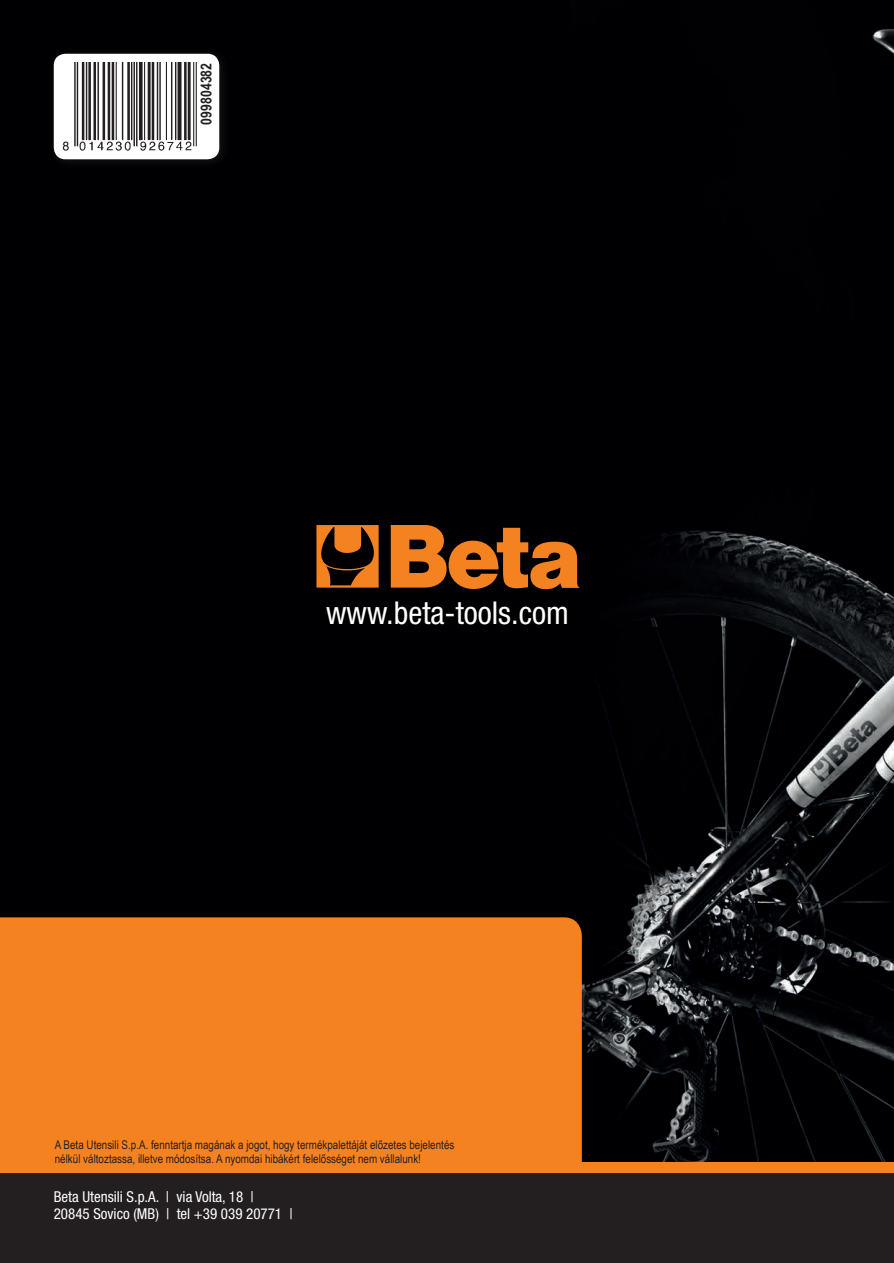
<style>
.page{position:relative;width:894px;height:1263px;background:#fff}
.page>*{position:absolute;margin:0;border:0;box-sizing:border-box;transform-origin:0 0}
.t1{font:condensed 31.5px "Helvetica Neue LT Std";color:#fff}
.t2{font:condensed 15px "Helvetica Neue LT Std";color:#fff}
.t3{font:700 15px "Arial Beta Narrow";color:#231f20}
.t4{font:12px "Arial Beta Narrow";color:#231f20}
</style>
<div class="page">
<div style="left:0;top:0;width:893px;height:1162px;background:#000002"></div>
<div style="left:0;top:1172px;width:893px;height:91px;background:#231f20"></div>
<div style="left:46px;top:46px;width:184px;height:124px;background:#231f20;opacity:.75"></div>
<div style="left:54px;top:54px;width:165px;height:105px;background:#fff;border-radius:12px"></div>
<img style="left:62px;top:63px;width:135px;height:87px">
<div style="left:0;top:1162px;width:893px;height:10px;background:#f58220"></div>
<svg style="left:316px;top:525px;width:62px;height:62px"></svg>
<svg style="left:391px;top:525px;width:188px;height:64px"></svg>
<div style="left:0;top:917px;width:581px;height:245px;background:#f58220"></div>
<p class="t3" style="left:195px;top:124px;width:63px;rotate:-90deg">099804382</p>
<p class="t1" style="left:326px;top:594px;width:244px">www.beta-tools.com</p>
<p class="t4" style="left:55px;top:1136px;width:401px">A Beta Utensili S.p.A. fenntartja magának a jogot, hogy termékpalettáját előzetes bejelentés</p>
<p class="t4" style="left:55px;top:1150px;width:367px">nélkül változtassa, illetve módosítsa. A nyomdai hibákért felelősséget nem vállalunk!</p>
<p class="t2" style="left:54px;top:1188px;width:202px">Beta Utensili S.p.A. | via Volta, 18 |</p>
<p class="t2" style="left:54px;top:1205px;width:240px">20845 Sovico (MB) | tel +39 039 20771 |</p>
</div>
